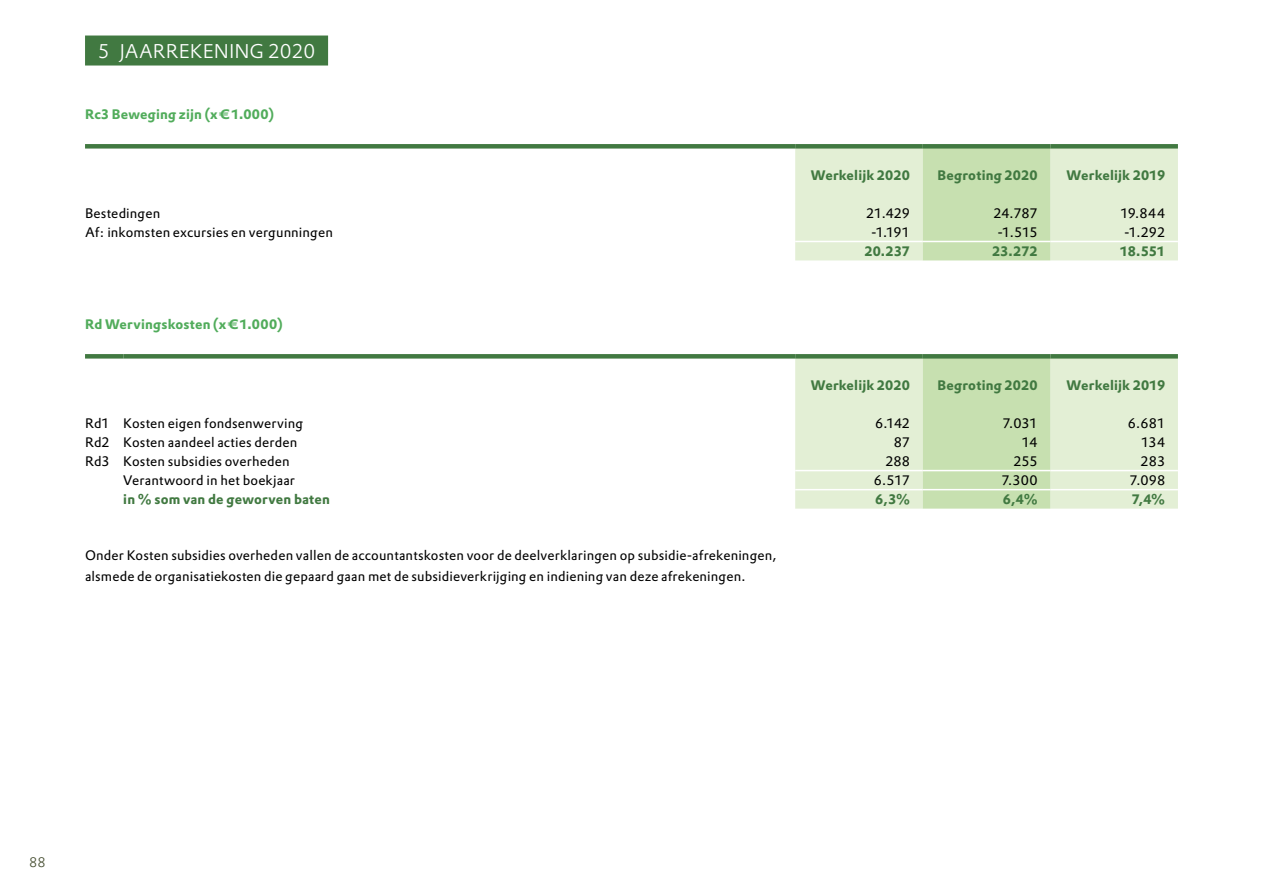
<style>
.page{position:relative;width:1263px;height:893px;background:#fff}
.page>*{position:absolute;margin:0;border:0;box-sizing:border-box;transform-origin:0 0}
.t1{font:300 19.5px "DTL Prokyon TOT";color:#fff}
.tabel_links{font:13.5px "DTL Prokyon TOT";letter-spacing:.01em;color:#000}
._03_Platte_tekst_2ko{font:13.5px/21px "DTL Prokyon TOT";letter-spacing:.01em;color:#000}
._04_Tabel_groen_vet{font:700 13.5px "DTL Prokyon TOT";letter-spacing:.01em;color:#417941}
._02_Titel_tabel{font:700 13.5px "DTL Prokyon TOT";letter-spacing:.015em;color:#51ac5b}
.tabel_rechts{font:13.5px "DTL Prokyon TOT";color:#000}
.t2{font:300 13.5px "DTL Prokyon TOT";color:#464e31}
</style>
<div class="page">
<div style="left:85px;top:36px;width:243px;height:30px;background:#417941"></div>
<svg style="left:795px;top:149px;width:383px;height:111px"></svg>
<hr style="left:795px;top:241px;width:128px;height:1px;background:#fff">
<hr style="left:923px;top:241px;width:127px;height:1px;background:#fff">
<hr style="left:1050px;top:241px;width:128px;height:1px;background:#fff">
<div style="left:85px;top:144px;width:710px;height:5px;background:#417941"></div>
<div style="left:795px;top:144px;width:128px;height:5px;background:#417941"></div>
<div style="left:923px;top:144px;width:127px;height:5px;background:#417941"></div>
<div style="left:1050px;top:144px;width:128px;height:5px;background:#417941"></div>
<div style="left:795px;top:359px;width:383px;height:150px;background:#e3efd5"></div>
<div style="left:923px;top:359px;width:127px;height:150px;background:#c7e0b0"></div>
<hr style="left:795px;top:470px;width:128px;height:1px;background:#fff">
<hr style="left:923px;top:470px;width:127px;height:1px;background:#fff">
<hr style="left:1050px;top:470px;width:128px;height:1px;background:#fff">
<hr style="left:795px;top:489px;width:128px;height:1px;background:#fff">
<hr style="left:923px;top:489px;width:127px;height:1px;background:#fff">
<hr style="left:1050px;top:489px;width:128px;height:1px;background:#fff">
<div style="left:85px;top:354px;width:38px;height:5px;background:#417941"></div>
<div style="left:123px;top:354px;width:672px;height:5px;background:#417941"></div>
<div style="left:795px;top:354px;width:128px;height:5px;background:#417941"></div>
<div style="left:923px;top:354px;width:127px;height:5px;background:#417941"></div>
<div style="left:1050px;top:354px;width:128px;height:5px;background:#417941"></div>
<h1 class="t1" style="left:98px;top:39px;width:219px">5 JAARREKENING 2020</h1>
<p class="_02_Titel_tabel" style="left:85px;top:105px;width:190px">Rc3 Beweging zijn (x € 1.000)</p>
<p class="_04_Tabel_groen_vet" style="left:811px;top:166px;width:101px">Werkelijk 2020</p>
<p class="_04_Tabel_groen_vet" style="left:937px;top:166px;width:102px">Begroting 2020</p>
<p class="_04_Tabel_groen_vet" style="left:1066px;top:166px;width:100px">Werkelijk 2019</p>
<p class="tabel_links" style="left:85px;top:205px;width:77px">Bestedingen</p>
<p class="tabel_links" style="left:866px;top:205px;width:45px">21.429</p>
<p class="tabel_links" style="left:993px;top:205px;width:46px">24.787</p>
<p class="tabel_links" style="left:1120px;top:205px;width:46px">19.844</p>
<p class="tabel_links" style="left:85px;top:224px;width:249px">Af: inkomsten excursies en vergunningen</p>
<p class="tabel_links" style="left:871px;top:224px;width:40px">-1.191</p>
<p class="tabel_links" style="left:998px;top:224px;width:41px">-1.515</p>
<p class="tabel_links" style="left:1124px;top:224px;width:42px">-1.292</p>
<p class="_04_Tabel_groen_vet" style="left:864px;top:243px;width:47px">20.237</p>
<p class="_04_Tabel_groen_vet" style="left:992px;top:243px;width:47px">23.272</p>
<p class="_04_Tabel_groen_vet" style="left:1120px;top:243px;width:47px">18.551</p>
<p class="_02_Titel_tabel" style="left:85px;top:315px;width:199px">Rd Wervingskosten (x € 1.000)</p>
<p class="_04_Tabel_groen_vet" style="left:811px;top:376px;width:101px">Werkelijk 2020</p>
<p class="_04_Tabel_groen_vet" style="left:937px;top:376px;width:102px">Begroting 2020</p>
<p class="_04_Tabel_groen_vet" style="left:1066px;top:376px;width:100px">Werkelijk 2019</p>
<p class="tabel_links" style="left:85px;top:415px;width:26px">Rd1</p>
<p class="tabel_links" style="left:123px;top:415px;width:181px">Kosten eigen fondsenwerving</p>
<p class="tabel_links" style="left:875px;top:415px;width:36px">6.142</p>
<p class="tabel_links" style="left:1002px;top:415px;width:37px">7.031</p>
<p class="tabel_links" style="left:1128px;top:415px;width:39px">6.681</p>
<p class="tabel_links" style="left:85px;top:434px;width:26px">Rd2</p>
<p class="tabel_links" style="left:123px;top:434px;width:175px">Kosten aandeel acties derden</p>
<p class="tabel_links" style="left:894px;top:434px;width:18px">87</p>
<p class="tabel_links" style="left:1022px;top:434px;width:17px">14</p>
<p class="tabel_links" style="left:1141px;top:434px;width:25px">134</p>
<p class="tabel_links" style="left:85px;top:453px;width:26px">Rd3</p>
<p class="tabel_links" style="left:123px;top:453px;width:168px">Kosten subsidies overheden</p>
<p class="tabel_links" style="left:885px;top:453px;width:26px">288</p>
<p class="tabel_links" style="left:1013px;top:453px;width:26px">255</p>
<p class="tabel_links" style="left:1140px;top:453px;width:26px">283</p>
<p class="tabel_links" style="left:123px;top:472px;width:173px">Verantwoord in het boekjaar</p>
<p class="tabel_rechts" style="left:874px;top:472px;width:38px">6.517</p>
<p class="tabel_rechts" style="left:1001px;top:472px;width:38px">7.300</p>
<p class="tabel_rechts" style="left:1129px;top:472px;width:37px">7.098</p>
<p class="_04_Tabel_groen_vet" style="left:123px;top:491px;width:208px">in % som van de geworven baten</p>
<p class="_04_Tabel_groen_vet" style="left:875px;top:491px;width:36px">6,3%</p>
<p class="_04_Tabel_groen_vet" style="left:1003px;top:491px;width:36px">6,4%</p>
<p class="_04_Tabel_groen_vet" style="left:1132px;top:491px;width:35px">7,4%</p>
<p class="_03_Platte_tekst_2ko" style="left:85px;top:544px;width:693px">Onder Kosten subsidies overheden vallen de accountantskosten voor de deelverklaringen op subsidie-afrekeningen, alsmede de organisatiekosten die gepaard gaan met de subsidieverkrijging en indiening van deze afrekeningen.</p>
<p class="t2" style="left:29px;top:854px;width:18px">88</p>
</div>
